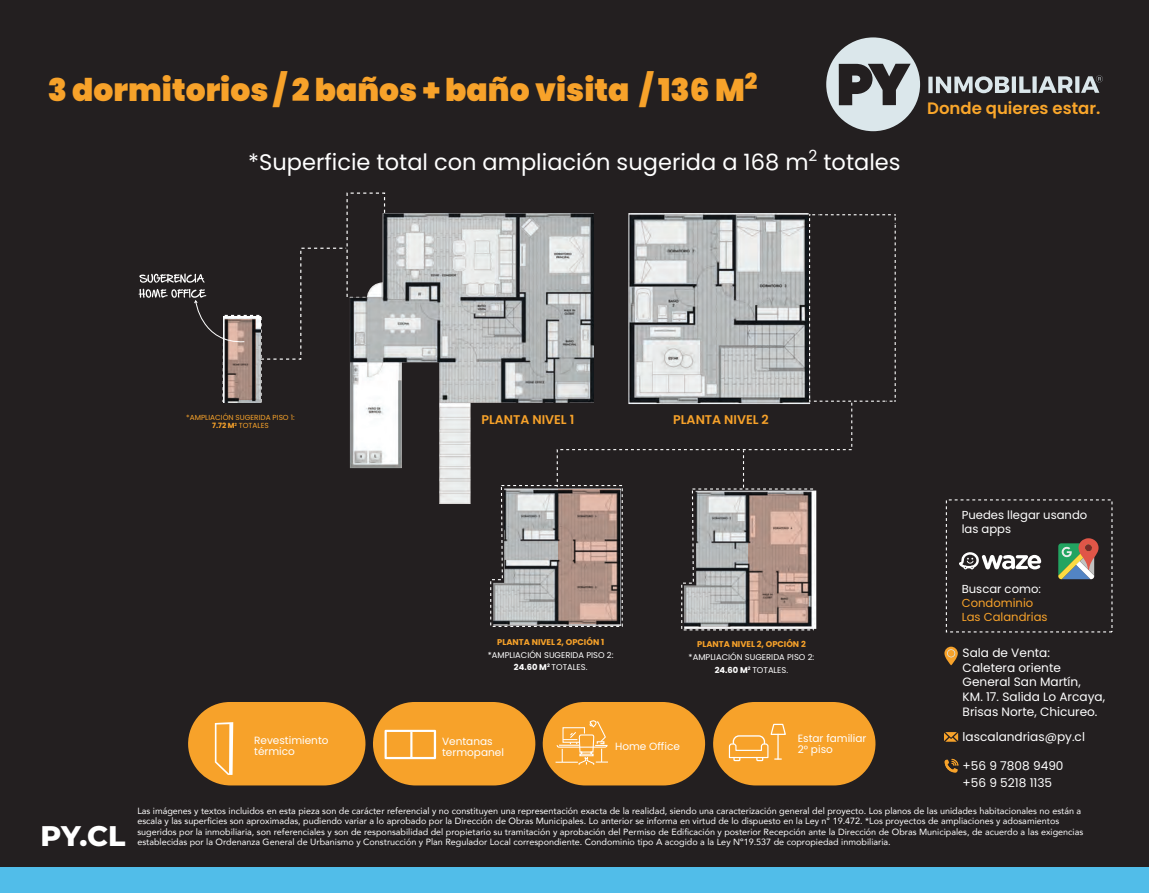
<style>
.page{position:relative;width:1149px;height:893px;background:#fff}
.page>*{position:absolute;margin:0;border:0;box-sizing:border-box;transform-origin:0 0}
.t1{font:900 31.35px "Poppins";color:#f7a22a}
.t2{font:800 28.35px "Montserrat";color:#fff}
.t3{font:22.5px "Poppins";color:#fff}
.t4{font:600 16.5px "Poppins";color:#f9a62b}
.t5{font:600 12.6px "Poppins";color:#f7a22a}
.t6{font:12.15px/14.5px "Poppins";color:#fff}
.t7{font:11.55px/14px "Poppins";color:#fff}
.t8{font:11.55px/14px "Poppins";color:#f7a22a}
.t9{font:10.5px/11.2px "Poppins";color:#fff}
.t10{font:9px/10.5px "Avenir";color:#fff}
.t11{font:8.4px/12.6px "Poppins";color:#fff;text-align:center}
.t12{font:700 8.4px "Poppins";color:#f7a22a}
.t13{font:7.35px/7.8px "Poppins";color:#f7a22a;text-align:center}
.s1{font-weight:700}
</style>
<div class="page">
<div style="left:0;top:0;width:1148px;height:893px;background:#231f20"></div>
<div style="left:0;top:867px;width:1148px;height:26px;background:#51bde9"></div>
<svg style="left:373px;top:702px;width:163px;height:83px;background:#df952e"></svg>
<svg style="left:188px;top:702px;width:178px;height:83px;background:#e1962d"></svg>
<svg style="left:713px;top:702px;width:162px;height:83px;background:#df952d"></svg>
<svg style="left:542px;top:702px;width:163px;height:83px;background:#df962f"></svg>
<svg style="left:928px;top:77px;width:4px;height:16px"></svg>
<svg style="left:935px;top:76px;width:74px;height:17px"></svg>
<svg style="left:1011px;top:76px;width:4px;height:17px"></svg>
<svg style="left:1019px;top:76px;width:11px;height:17px"></svg>
<svg style="left:1032px;top:76px;width:4px;height:17px"></svg>
<svg style="left:1038px;top:76px;width:34px;height:17px"></svg>
<svg style="left:1075px;top:76px;width:4px;height:17px"></svg>
<svg style="left:1081px;top:75px;width:21px;height:18px"></svg>
<svg style="left:826px;top:37px;width:93px;height:94px"></svg>
<svg style="left:139px;top:247px;width:208px;height:156px"></svg>
<img style="left:350px;top:213px;width:244px;height:291px">
<svg style="left:489px;top:214px;width:407px;height:417px"></svg>
<svg style="left:944px;top:647px;width:13px;height:18px"></svg>
<svg style="left:944px;top:732px;width:13px;height:10px"></svg>
<svg style="left:944px;top:759px;width:14px;height:13px"></svg>
<svg style="left:959px;top:552px;width:81px;height:18px"></svg>
<svg style="left:1058px;top:538px;width:40px;height:41px;background:#82866c"></svg>
<h1 class="t1" style="left:48px;top:72px;width:711px">3 dormitorios / 2 baños + baño visita / 136 M<sup>2</sup></h1>
<h3 class="t3" style="left:248px;top:149px;width:653px">*Superficie total con ampliación sugerida a 168 m<sup>2</sup> totales</h3>
<h3 class="t4" style="left:926px;top:99px;width:175px">Donde quieres estar.</h3>
<p class="t13" style="left:186px;top:414px;width:110px">*AMPLIACIÓN SUGERIDA PISO 1:<br><span class="s1">7.72 M</span><sup>2</sup> TOTALES</p>
<h3 class="t5" style="left:481px;top:412px;width:94px">PLANTA NIVEL 1</h3>
<h3 class="t5" style="left:673px;top:412px;width:97px">PLANTA NIVEL 2</h3>
<p class="t12" style="left:497px;top:637px;width:108px">PLANTA NIVEL 2, OPCIÓN 1</p>
<p class="t11" style="left:487px;top:648px;width:127px">*AMPLIACIÓN SUGERIDA PISO 2:<br><span class="s1">24.60 M</span><sup>2</sup> TOTALES.</p>
<p class="t12" style="left:697px;top:640px;width:110px">PLANTA NIVEL 2, OPCIÓN 2</p>
<p class="t11" style="left:688px;top:651px;width:127px">*AMPLIACIÓN SUGERIDA PISO 2:<br><span class="s1">24.60 M</span><sup>2</sup> TOTALES.</p>
<p class="t9" style="left:254px;top:734px;width:76px">Revestimiento térmico</p>
<p class="t9" style="left:797px;top:733px;width:70px">Estar familiar<br>2° piso</p>
<p class="t9" style="left:442px;top:736px;width:63px">Ventanas termopanel</p>
<p class="t9" style="left:615px;top:741px;width:66px">Home Office</p>
<p class="t7" style="left:961px;top:508px;width:127px">Puedes llegar usando las apps</p>
<p class="t7" style="left:961px;top:582px;width:81px">Buscar como:</p>
<p class="t8" style="left:961px;top:596px;width:87px">Condominio<br>Las Calandrias</p>
<h3 class="t6" style="left:962px;top:646px;width:144px">Sala de Venta:<br>Caletera oriente<br>General San Martín,<br>KM. 17. Salida Lo Arcaya,<br>Brisas Norte, Chicureo.</h3>
<h3 class="t6" style="left:962px;top:729px;width:124px">lascalandrias@py.cl</h3>
<h3 class="t6" style="left:962px;top:758px;width:102px;line-height:16.5px">+56 9 7808 9490 +56 9 5218 1135</h3>
<h2 class="t2" style="left:40px;top:815px;width:86px">PY.CL</h2>
<p class="t10" style="left:137px;top:805px;width:947px">Las imágenes y textos incluidos en esta pieza son de carácter referencial y no constituyen una representación exacta de la realidad, siendo una caracterización general del proyecto. Los planos de las unidades habitacionales no están a escala y las superficies son aproximadas, pudiendo variar a lo aprobado por la Dirección de Obras Municipales. Lo anterior se informa en virtud de lo dispuesto en la Ley n° 19.472. *Los proyectos de ampliaciones y adosamientos sugeridos por la inmobiliaria, son referenciales y son de responsabilidad del propietario su tramitación y aprobación del Permiso de Edificación y posterior Recepción ante la Dirección de Obras Municipales, de acuerdo a las exigencias establecidas por la Ordenanza General de Urbanismo y Construcción y Plan Regulador Local correspondiente. Condominio tipo A acogido a la Ley Nº19.537 de copropiedad inmobiliaria.</p>
</div>
